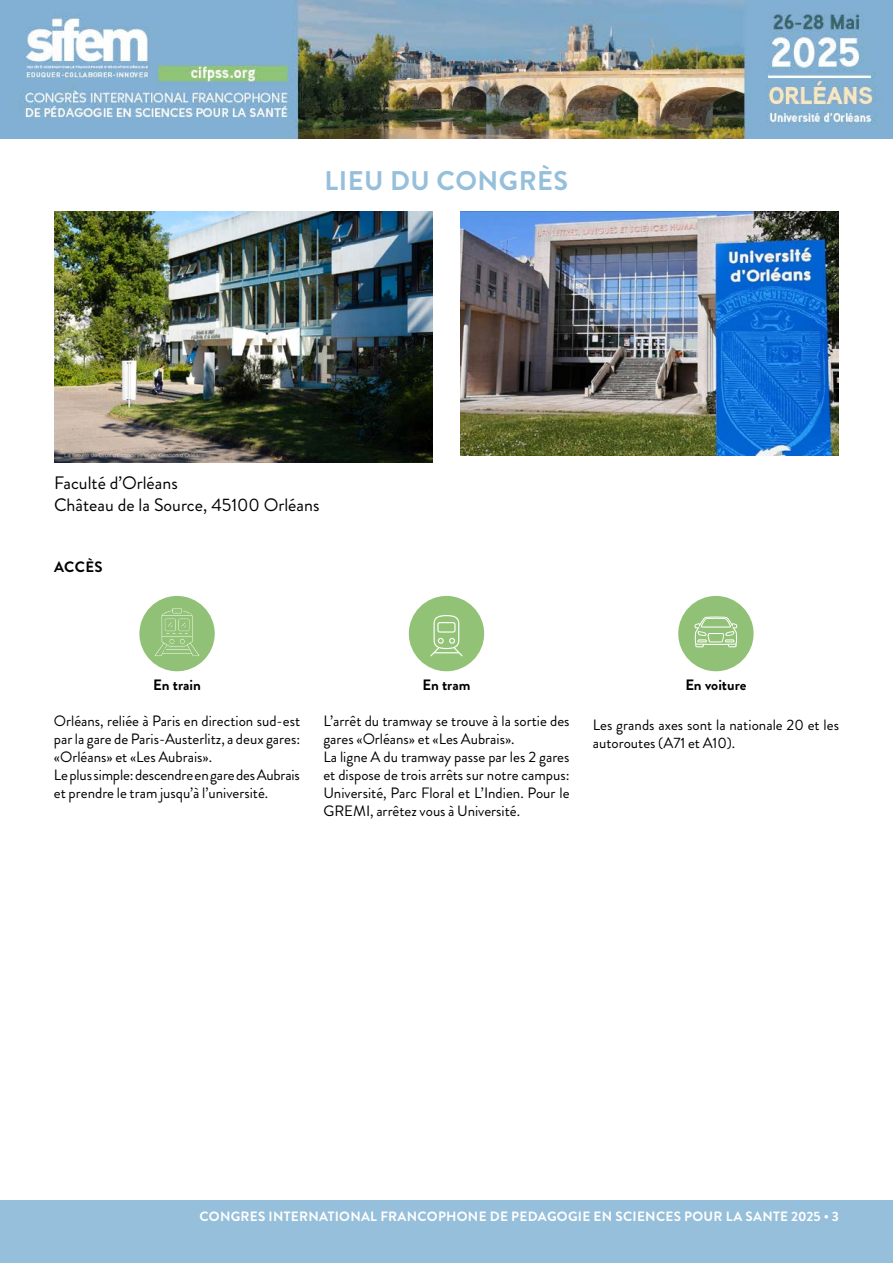
<style>
.page{position:relative;width:893px;height:1263px;background:#fff}
.page>*{position:absolute;margin:0;border:0;box-sizing:border-box;transform-origin:0 0}
.t1{font:700 27px "Brandon Grotesque";letter-spacing:.02em;color:#96bfdb}
.t2{font:18px/21.6px "Brandon Grotesque";color:#000}
.t3{font:15px/18px "Brandon Grotesque";color:#000}
.t4{font:700 15px "Brandon Grotesque";color:#000}
.t5{font:700 13.5px "Brandon Grotesque";letter-spacing:.02em;color:#fff}
</style>
<div class="page">
<div style="left:0;top:1200px;width:893px;height:63px;background:#96bfdb"></div>
<img style="left:0;top:0;width:893px;height:139px">
<img style="left:54px;top:211px;width:378px;height:251px">
<img style="left:461px;top:211px;width:378px;height:244px">
<div style="left:139px;top:596px;width:76px;height:75px;background:#91c176;border-radius:50%"></div>
<div style="left:678px;top:596px;width:76px;height:75px;background:#91c176;border-radius:50%"></div>
<div style="left:409px;top:596px;width:75px;height:75px;background:#92c276;border-radius:50%"></div>
<svg style="left:694px;top:616px;width:43px;height:31px"></svg>
<svg style="left:430px;top:615px;width:33px;height:41px"></svg>
<svg style="left:155px;top:608px;width:45px;height:48px"></svg>
<h1 class="t1" style="left:325px;top:162px;width:245px">LIEU DU CONGRÈS</h1>
<p class="t2" style="left:54px;top:472px;width:267px">Faculté d’Orléans<br>Château de la Source, 45100 Orléans</p>
<p class="t4" style="left:54px;top:556px;width:50px">ACCÈS</p>
<p class="t4" style="left:153px;top:674px;width:49px">En train</p>
<p class="t3" style="left:54px;top:712px;width:248px">Orléans, reliée à Paris en direction sud-est par la gare de Paris-Austerlitz, a deux gares: «Orléans» et «Les Aubrais».<br>Le plus simple: descendre en gare des Aubrais et prendre le tram jusqu’à l’université.</p>
<p class="t4" style="left:422px;top:674px;width:50px">En tram</p>
<p class="t3" style="left:323px;top:712px;width:248px">L’arrêt du tramway se trouve à la sortie des gares «Orléans» et «Les Aubrais».<br>La ligne A du tramway passe par les 2 gares et dispose de trois arrêts sur notre campus:<br>Université, Parc Floral et L’Indien. Pour le GREMI, arrêtez vous à Université.</p>
<p class="t4" style="left:685px;top:674px;width:63px">En voiture</p>
<p class="t3" style="left:593px;top:716px;width:248px">Les grands axes sont la nationale 20 et les autoroutes (A71 et A10).</p>
<p class="t5" style="left:199px;top:1207px;width:641px">CONGRES INTERNATIONAL FRANCOPHONE DE PEDAGOGIE EN SCIENCES POUR LA SANTE 2025 • 3</p>
</div>
